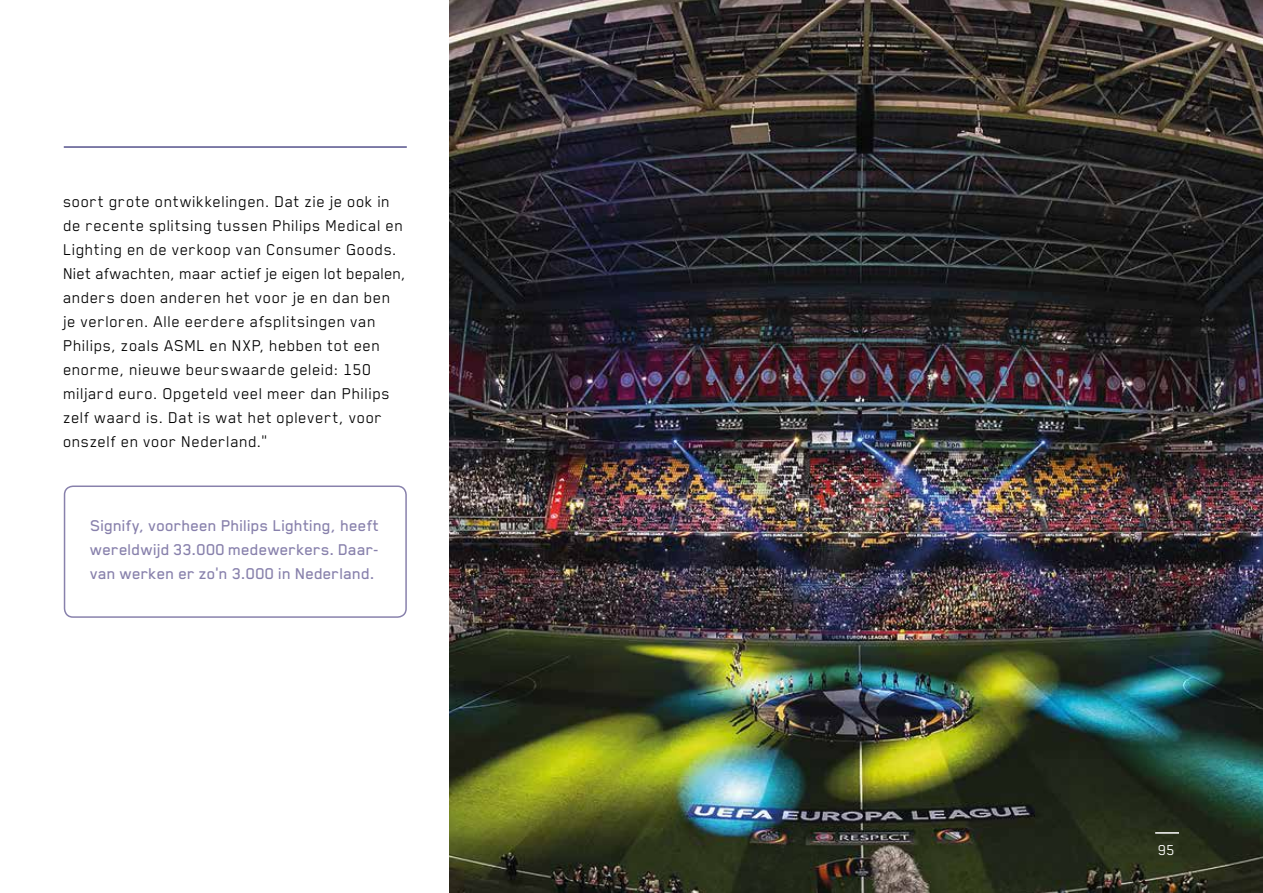
<style>
.page{position:relative;width:1263px;height:893px;background:#fff}
.page>*{position:absolute;margin:0;border:0;box-sizing:border-box;transform-origin:0 0}
.t1{font:18px/24px "Blender Pro";letter-spacing:.015em;color:#000}
.t2{font:500 18px/24px "Blender Pro";color:#8881ac;text-align:justify}
.t3{font:16.5px "Blender Pro";color:#fff}
</style>
<div class="page">
<hr style="left:64px;top:146px;width:343px;height:2px;background:#56538c">
<div style="left:64px;top:485px;width:343px;height:133px;border:2px solid #8881ac;border-radius:9px"></div>
<img style="left:449px;top:0;width:814px;height:893px">
<hr style="left:1155px;top:832px;width:24px;height:2px;background:#fff">
<p class="t1" style="left:64px;top:189px;width:344px">soort grote ontwikkelingen. Dat zie je ook in de recente splitsing tussen Philips Medical en Lighting en de verkoop van Consumer Goods.<br>Niet afwachten, maar actief je eigen lot bepalen, anders doen anderen het voor je en dan ben je verloren. Alle eerdere afsplitsingen van Philips, zoals ASML en NXP, hebben tot een enorme, nieuwe beurswaarde geleid: 150 miljard euro. Opgeteld veel meer dan Philips zelf waard is. Dat is wat het oplevert, voor onszelf en voor Nederland.”</p>
<p class="t2" style="left:91px;top:513px;width:290px">Signify, voorheen Philips Lighting, heeft wereldwijd 33.000 medewerkers. Daar&shy;van werken er zo’n 3.000 in Nederland.</p>
<p class="t3" style="left:1158px;top:841px;width:18px">95</p>
</div>
